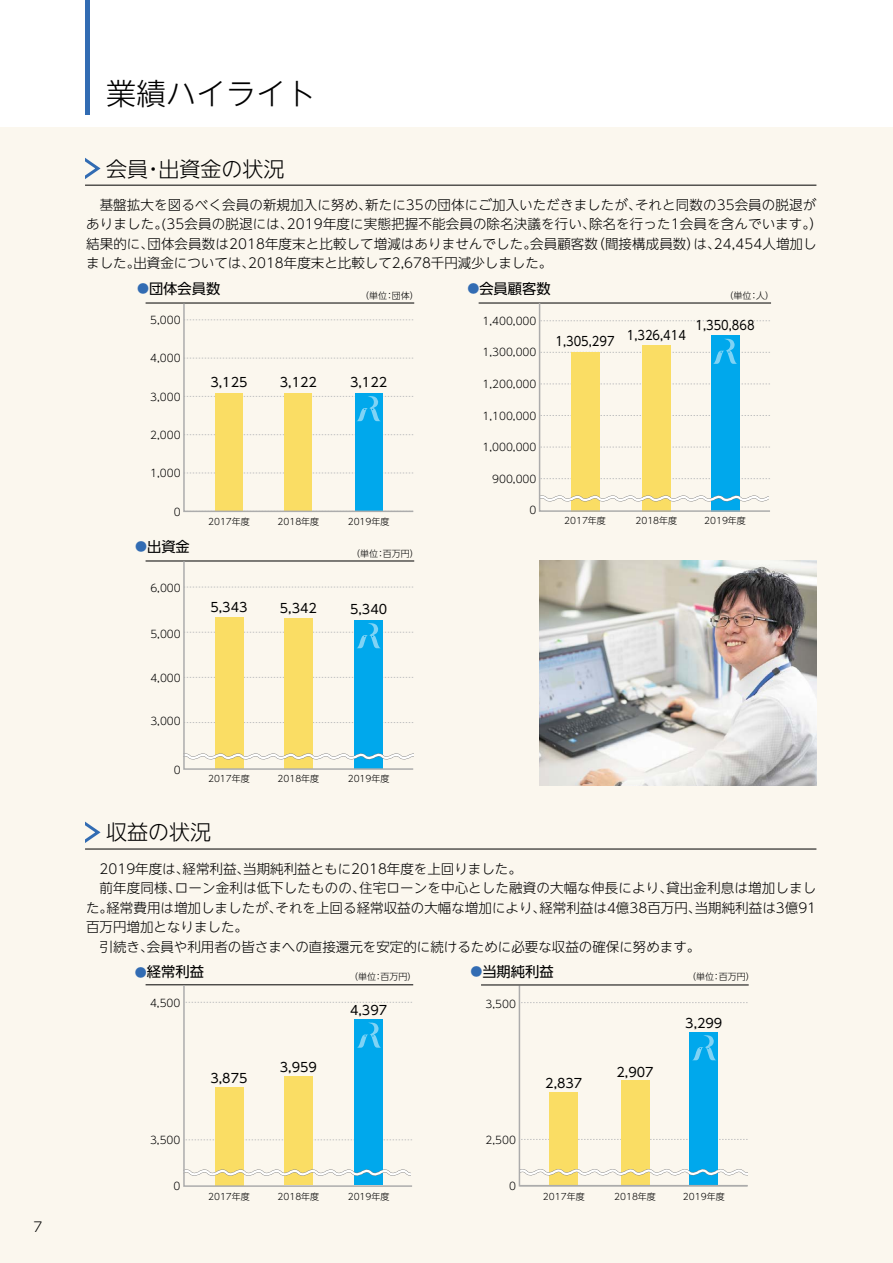
<style>
.page{position:relative;width:893px;height:1263px;background:#fff}
.page>*{position:absolute;margin:0;border:0;box-sizing:border-box;transform-origin:0 0}
.t1{font:300 30px "UD Shin Go NT Pro";color:#000}
.t2{font:300 21px "UD Shin Go NT Pro";color:#000}
.t3{font:14.25px "UD Shin Go NT Pro";color:#000}
.t4{font:300 13.5px/19.5px "UD Shin Go NT Pro";letter-spacing:.005em;color:#000}
.t5{font:12.75px "UD Shin Go NT Pro";color:#000}
.t6{font:12.75px "UD Shin Go NT Pro";color:#000;scale:.9 1}
.t7{font:300 10.5px "UD Shin Go NT Pro";color:#000}
.t8{font:300 9px "UD Shin Go NT Pro";color:#000}
.s1{font-size:12px;color:#326cb3}
</style>
<div class="page">
<div style="left:0;top:128px;width:893px;height:1135px;background:#fbf7ee"></div>
<svg style="left:85px;top:158px;width:16px;height:21px"></svg>
<hr style="left:85px;top:185px;width:731px;height:1px;background:#000">
<svg style="left:85px;top:821px;width:16px;height:22px"></svg>
<hr style="left:85px;top:849px;width:731px;height:1px;background:#000">
<hr style="left:146px;top:303px;width:268px;height:1px;background:#000">
<hr style="left:479px;top:303px;width:292px;height:1px;background:#000">
<svg style="left:538px;top:302px;width:233px;height:210px"></svg>
<hr style="left:146px;top:984px;width:267px;height:1px;background:#000">
<svg style="left:182px;top:984px;width:232px;height:203px"></svg>
<img style="left:539px;top:561px;width:277px;height:224px">
<svg style="left:182px;top:302px;width:233px;height:210px"></svg>
<svg style="left:540px;top:339px;width:230px;height:25px"></svg>
<hr style="left:146px;top:561px;width:268px;height:1px;background:#000">
<svg style="left:182px;top:560px;width:233px;height:210px"></svg>
<svg style="left:518px;top:984px;width:231px;height:203px"></svg>
<hr style="left:481px;top:985px;width:268px;height:1px;background:#000">
<hr style="left:85px;top:0;width:4px;height:115px;background:#326cb3">
<p class="t4" style="left:34px;top:1217px;width:10px">7</p>
<h1 class="t1" style="left:106px;top:69px;width:211px">業績ハイライト</h1>
<h2 class="t2" style="left:106px;top:152px;width:180px">会員・出資金の状況</h2>
<p class="t4" style="left:86px;top:194px;width:738px;text-indent:14px">基盤拡大を図るべく会員の新規加入に努め、新たに35の団体にご加入いただきましたが、それと同数の35会員の脱退がありました。(35会員の脱退には、2019年度に実態把握不能会員の除名決議を行い、除名を行った1会員を含んでいます。）結果的に、団体会員数は2018年度末と比較して増減はありませんでした。会員顧客数（間接構成員数）は、24,454人増加しました。出資金については、2018年度末と比較して2,678千円減少しました。</p>
<p class="t3" style="left:137px;top:277px;width:85px"><span class="s1">●</span>団体会員数</p>
<p class="t3" style="left:467px;top:277px;width:85px"><span class="s1">●</span>会員顧客数</p>
<p class="t8" style="left:360px;top:288px;width:60px">（単位：団体）</p>
<p class="t8" style="left:725px;top:288px;width:51px">（単位：人）</p>
<p class="t7" style="left:483px;top:312px;width:55px">1,400,000</p>
<p class="t7" style="left:483px;top:344px;width:55px">1,300,000</p>
<p class="t7" style="left:483px;top:375px;width:55px">1,200,000</p>
<p class="t7" style="left:483px;top:407px;width:55px">1,100,000</p>
<p class="t7" style="left:483px;top:439px;width:55px">1,000,000</p>
<p class="t7" style="left:492px;top:470px;width:46px">900,000</p>
<p class="t7" style="left:529px;top:502px;width:8px">0</p>
<p class="t7" style="left:150px;top:311px;width:32px">5,000</p>
<p class="t6" style="left:695px;top:315px;width:67px">1,350,868</p>
<p class="t6" style="left:627px;top:325px;width:67px">1,326,414</p>
<p class="t6" style="left:555px;top:331px;width:67px">1,305,297</p>
<p class="t7" style="left:150px;top:350px;width:32px">4,000</p>
<p class="t5" style="left:210px;top:371px;width:39px">3,125</p>
<p class="t5" style="left:280px;top:372px;width:39px">3,122</p>
<p class="t5" style="left:350px;top:372px;width:39px">3,122</p>
<p class="t7" style="left:150px;top:388px;width:32px">3,000</p>
<p class="t7" style="left:150px;top:426px;width:32px">2,000</p>
<p class="t7" style="left:150px;top:465px;width:32px">1,000</p>
<p class="t7" style="left:174px;top:503px;width:8px">0</p>
<p class="t8" style="left:564px;top:513px;width:43px">2017年度</p>
<p class="t8" style="left:635px;top:513px;width:43px">2018年度</p>
<p class="t8" style="left:704px;top:513px;width:43px">2019年度</p>
<p class="t8" style="left:208px;top:514px;width:43px">2017年度</p>
<p class="t8" style="left:278px;top:514px;width:43px">2018年度</p>
<p class="t8" style="left:348px;top:514px;width:43px">2019年度</p>
<p class="t3" style="left:135px;top:535px;width:56px"><span class="s1">●</span>出資金</p>
<p class="t7" style="left:150px;top:579px;width:32px">6,000</p>
<p class="t7" style="left:150px;top:625px;width:32px">5,000</p>
<p class="t7" style="left:150px;top:670px;width:32px">4,000</p>
<p class="t7" style="left:150px;top:713px;width:32px">3,000</p>
<p class="t7" style="left:174px;top:761px;width:8px">0</p>
<p class="t5" style="left:210px;top:597px;width:39px">5,343</p>
<p class="t5" style="left:280px;top:598px;width:39px">5,342</p>
<p class="t8" style="left:351px;top:546px;width:69px">（単位：百万円）</p>
<p class="t5" style="left:350px;top:599px;width:39px">5,340</p>
<p class="t8" style="left:208px;top:771px;width:43px">2017年度</p>
<p class="t8" style="left:278px;top:771px;width:43px">2018年度</p>
<p class="t8" style="left:348px;top:771px;width:43px">2019年度</p>
<h2 class="t2" style="left:106px;top:815px;width:107px">収益の状況</h2>
<p class="t4" style="left:100px;top:858px;width:424px">2019年度は、経常利益、当期純利益ともに2018年度を上回りました。</p>
<p class="t4" style="left:100px;top:878px;width:718px">前年度同様、ローン金利は低下したものの、住宅ローンを中心とした融資の大幅な伸長により、貸出金利息は増加しまし</p>
<p class="t4" style="left:86px;top:897px;width:732px">た。経常費用は増加しましたが、それを上回る経常収益の大幅な増加により、経常利益は4億38百万円、当期純利益は3億91</p>
<p class="t4" style="left:86px;top:917px;width:163px">百万円増加となりました。</p>
<p class="t4" style="left:100px;top:936px;width:602px">引続き、会員や利用者の皆さまへの直接還元を安定的に続けるために必要な収益の確保に努めます。</p>
<p class="t3" style="left:135px;top:960px;width:70px"><span class="s1">●</span>経常利益</p>
<p class="t8" style="left:349px;top:970px;width:69px">（単位：百万円）</p>
<p class="t3" style="left:470px;top:960px;width:85px"><span class="s1">●</span>当期純利益</p>
<p class="t8" style="left:687px;top:969px;width:69px">（単位：百万円）</p>
<p class="t7" style="left:150px;top:994px;width:32px">4,500</p>
<p class="t5" style="left:350px;top:1000px;width:39px">4,397</p>
<p class="t7" style="left:486px;top:996px;width:32px">3,500</p>
<p class="t5" style="left:685px;top:1013px;width:39px">3,299</p>
<p class="t5" style="left:210px;top:1068px;width:39px">3,875</p>
<p class="t5" style="left:280px;top:1057px;width:39px">3,959</p>
<p class="t5" style="left:545px;top:1073px;width:39px">2,837</p>
<p class="t5" style="left:616px;top:1061px;width:39px">2,907</p>
<p class="t7" style="left:150px;top:1131px;width:32px">3,500</p>
<p class="t7" style="left:486px;top:1131px;width:32px">2,500</p>
<p class="t7" style="left:174px;top:1178px;width:8px">0</p>
<p class="t8" style="left:208px;top:1189px;width:43px">2017年度</p>
<p class="t8" style="left:278px;top:1189px;width:43px">2018年度</p>
<p class="t8" style="left:348px;top:1189px;width:43px">2019年度</p>
<p class="t7" style="left:509px;top:1177px;width:8px">0</p>
<p class="t8" style="left:543px;top:1189px;width:43px">2017年度</p>
<p class="t8" style="left:614px;top:1189px;width:43px">2018年度</p>
<p class="t8" style="left:683px;top:1189px;width:43px">2019年度</p>
</div>
